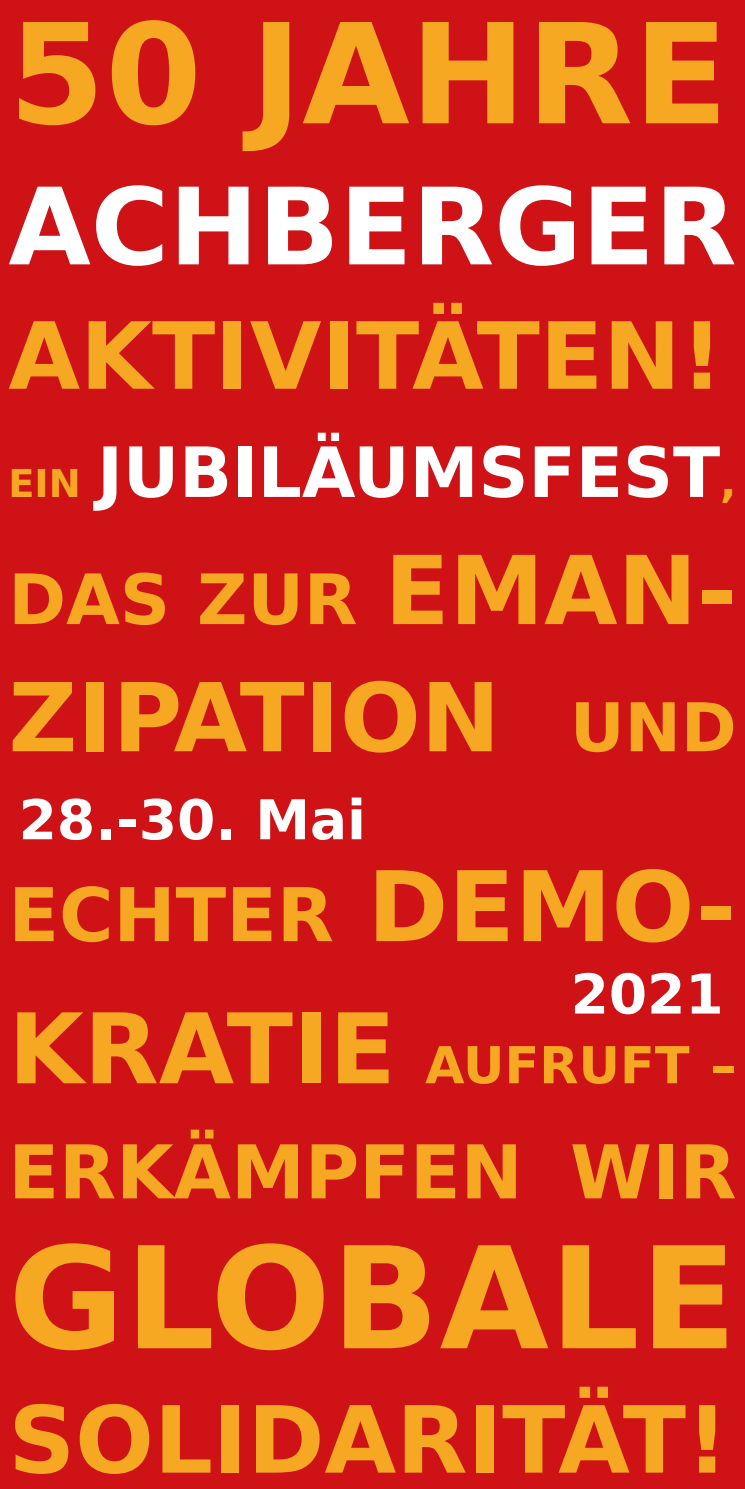
<style>
.page{position:relative;width:745px;height:1489px;background:#fff}
.page>*{position:absolute;margin:0;border:0;box-sizing:border-box;transform-origin:0 0}
.t1{font:700 141.25px "DejaVu Sans";letter-spacing:.005em;color:#f7a823}
.t2{font:700 139px "DejaVu Sans";color:#f7a823}
.t3{font:700 106.5px "DejaVu Sans";color:#fff}
.t4{font:700 95px "DejaVu Sans";color:#f7a823}
.t5{font:700 92.5px "DejaVu Sans";color:#f7a823}
.t6{font:700 74px "DejaVu Sans";color:#f7a823}
.t7{font:700 69.5px "DejaVu Sans";color:#f7a823}
.t8{font:700 69.25px "DejaVu Sans";color:#fff}
.t9{font:700 55px "DejaVu Sans";color:#fff}
.t10{font:700 51px "DejaVu Sans";color:#f7a823}
.s1{font-size:38.25px;color:#f7a823}
.s2{font-size:43px;color:#f7a823}
.s3{font-size:95px}
.s4{font-size:67.25px}
.s5{font-size:97.25px}
</style>
<div class="page">
<div style="left:0;top:0;width:744px;height:1488px;background:#cf1215"></div>
<h2 class="t2" style="left:8px;top:-40px;width:721px">50 JAHRE</h2>
<p class="t3" style="left:8px;top:139px;width:729px">ACHBERGER</p>
<p class="t5" style="left:8px;top:280px;width:715px">AKTIVITÄTEN!</p>
<p class="t8" style="left:8px;top:415px;width:729px"><span class="s1">EIN</span> JUBILÄUMSFEST<span class="s2">,</span></p>
<p class="t7" style="left:8px;top:542px;width:729px">DAS ZUR <span class="s3">EMAN-</span></p>
<p class="t4" style="left:8px;top:639px;width:729px">ZIPATION <span class="s4">UND</span></p>
<p class="t9" style="left:19px;top:774px;width:348px">28.-30. Mai</p>
<p class="t6" style="left:8px;top:854px;width:729px">ECHTER <span class="s5">DEMO-</span></p>
<p class="t9" style="left:570px;top:948px;width:154px">2021</p>
<p class="t10" style="left:8px;top:1023px;width:729px"><span class="s5">KRATIE</span> AUFRUFT –</p>
<p class="t6" style="left:8px;top:1111px;width:729px">ERKÄMPFEN WIR</p>
<h1 class="t1" style="left:8px;top:1182px;width:729px">GLOBALE</h1>
<p class="t5" style="left:8px;top:1363px;width:721px">SOLIDARITÄT!</p>
</div>
